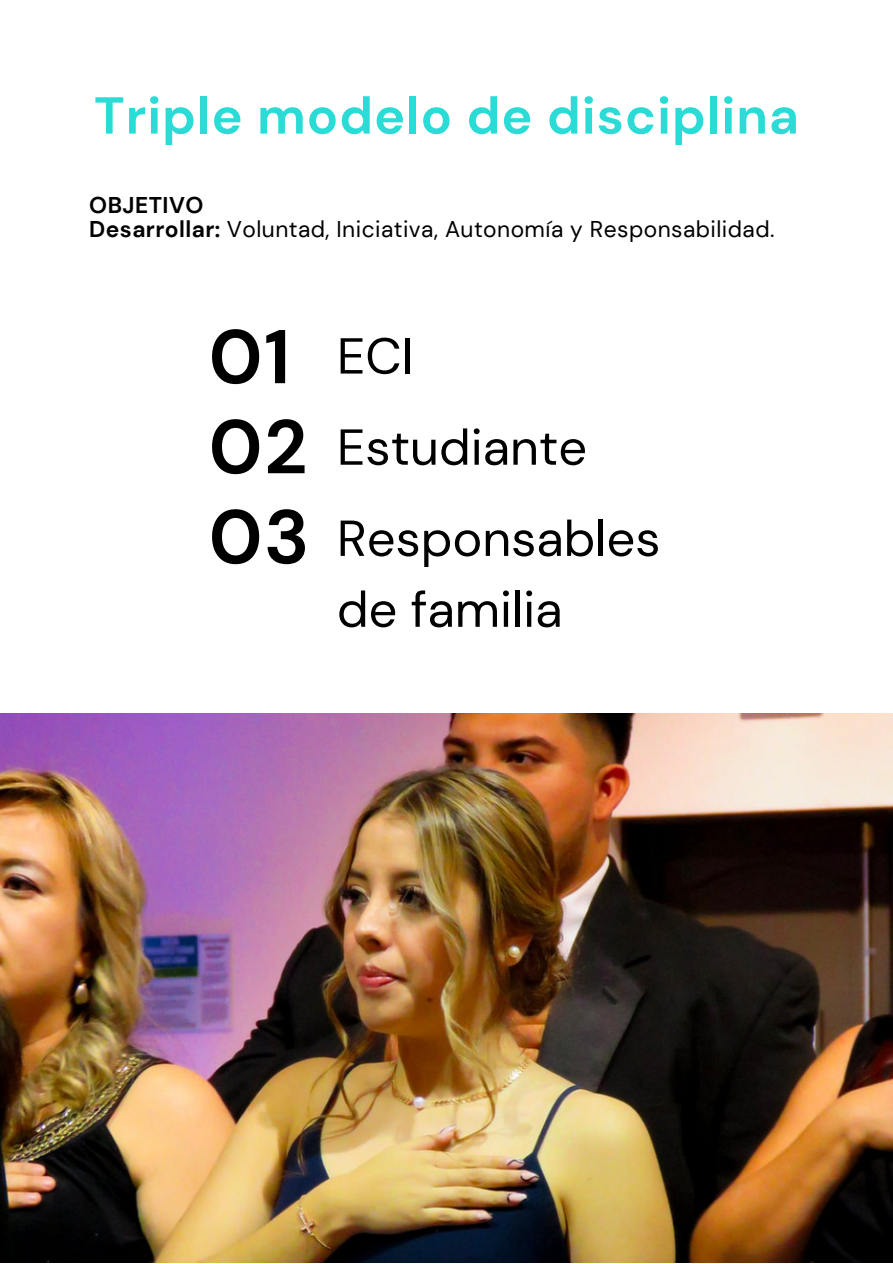
<style>
.page{position:relative;width:893px;height:1264px;background:#fff}
.page>*{position:absolute;margin:0;border:0;box-sizing:border-box;transform-origin:0 0}
.t1{font:700 75.9px/90px "DM Sans";color:#000}
.t2{font:700 51.9px "DM Sans";letter-spacing:.02em;color:#2adbd6}
.t3{font:50.4px/91.2px "DM Sans";color:#000}
.t4{font:22.8px "DM Sans";letter-spacing:.02em;color:#000}
.t5{font:700 22.8px "DM Sans";letter-spacing:.02em;color:#000}
.s1{font-weight:700}
</style>
<div class="page">
<img style="left:0;top:713px;width:892px;height:549px">
<p class="t2" style="left:94px;top:82px;width:706px">Triple modelo de disciplina</p>
<h3 class="t5" style="left:89px;top:190px;width:116px">OBJETIVO</h3>
<p class="t4" style="left:89px;top:215px;width:686px"><span class="s1">Desarrollar:</span> Voluntad, Iniciativa, Autonomía y Responsabilidad.</p>
<h1 class="t1" style="left:209px;top:312px;width:102px">01<br>02<br>03</h1>
<p class="t3" style="left:337px;top:311px;width:325px">ECI<br>Estudiante<br>Responsables</p>
<p class="t3" style="left:337px;top:564px;width:227px">de familia</p>
</div>
